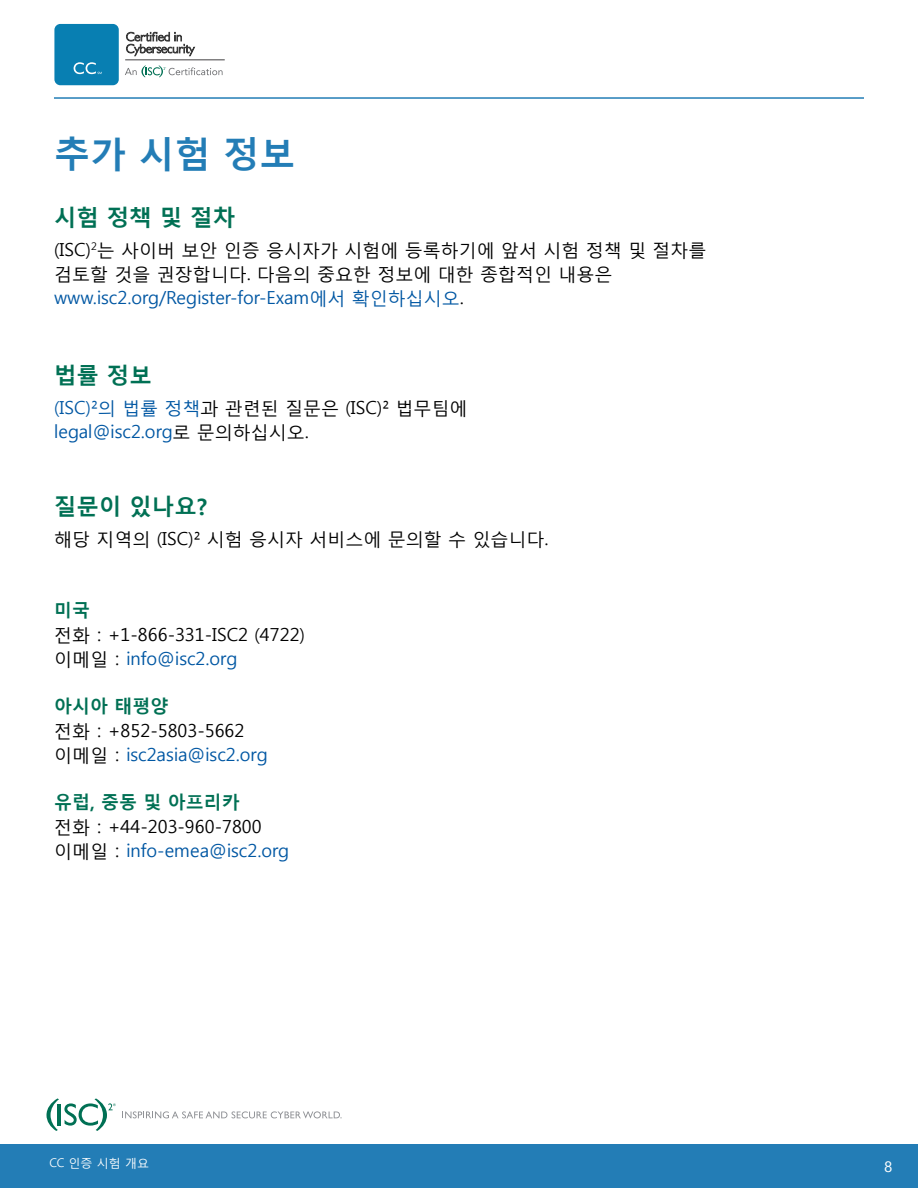
<style>
.page{position:relative;width:918px;height:1188px;background:#fff}
.page>*{position:absolute;margin:0;border:0;box-sizing:border-box;transform-origin:0 0}
.t1{font:700 36px "Malgun Gothic";color:#237db6}
.t2{font:700 22.5px "Malgun Gothic";color:#007054}
.t3{font:18px/24px "Malgun Gothic";color:#000}
.t4{font:18px/24px "Malgun Gothic";color:#0057a3}
.t5{font:700 18px "Malgun Gothic";color:#007054}
.t6{font:15px "Avenir";color:#fff}
.t7{font:12px "Malgun Gothic";color:#fff}
.s1{color:#0057a3}
.s2{color:#000}
</style>
<div class="page">
<hr style="left:54px;top:97px;width:810px;height:2px;background:#237db6">
<div style="left:0;top:1144px;width:918px;height:44px;background:#237db6"></div>
<div style="left:54px;top:24px;width:65px;height:61px;background:#087fb2;border-radius:6px"></div>
<svg style="left:74px;top:62px;width:28px;height:12px"></svg>
<svg style="left:125px;top:65px;width:98px;height:12px"></svg>
<hr style="left:125px;top:60px;width:100px;height:1px;background:#414042">
<svg style="left:126px;top:32px;width:69px;height:24px"></svg>
<svg style="left:122px;top:1111px;width:220px;height:7px"></svg>
<svg style="left:46px;top:1098px;width:70px;height:33px"></svg>
<h1 class="t1" style="left:54px;top:133px;width:243px">추가 시험 정보</h1>
<p class="t2" style="left:54px;top:205px;width:183px">시험 정책 및 절차</p>
<p class="t3" style="left:54px;top:238px;width:654px">(ISC)<sup>2</sup>는 사이버 보안 인증 응시자가 시험에 등록하기에 앞서 시험 정책 및 절차를 검토할 것을 권장합니다. 다음의 중요한 정보에 대한 종합적인 내용은 <span class="s1">www.isc2.org/Register-for-Exam에서 확인하십시오</span>.</p>
<p class="t2" style="left:54px;top:362px;width:99px">법률 정보</p>
<p class="t4" style="left:54px;top:396px;width:415px">(ISC)²의 법률 정책<span class="s2">과 관련된 질문은 (ISC)² 법무팀에 </span>legal@isc2.org<span class="s2">로 문의하십시오.</span></p>
<p class="t2" style="left:54px;top:493px;width:155px">질문이 있나요?</p>
<p class="t3" style="left:54px;top:527px;width:496px">해당 지역의 (ISC)² 시험 응시자 서비스에 문의할 수 있습니다.</p>
<p class="t5" style="left:54px;top:600px;width:37px">미국</p>
<p class="t3" style="left:54px;top:623px;width:253px">전화：+1-866-331-ISC2 (4722) 이메일：<span class="s1">info@isc2.org</span></p>
<p class="t5" style="left:54px;top:696px;width:116px">아시아 태평양</p>
<p class="t3" style="left:54px;top:719px;width:215px">전화：+852-5803-5662 이메일：<span class="s1">isc2asia@isc2.org</span></p>
<p class="t5" style="left:54px;top:792px;width:187px">유럽, 중동 및 아프리카</p>
<p class="t3" style="left:54px;top:815px;width:237px">전화：+44-203-960-7800 이메일：<span class="s1">info-emea@isc2.org</span></p>
<p class="t7" style="left:50px;top:1155px;width:101px">CC 인증 시험 개요</p>
<p class="t6" style="left:884px;top:1155px;width:10px">8</p>
</div>
